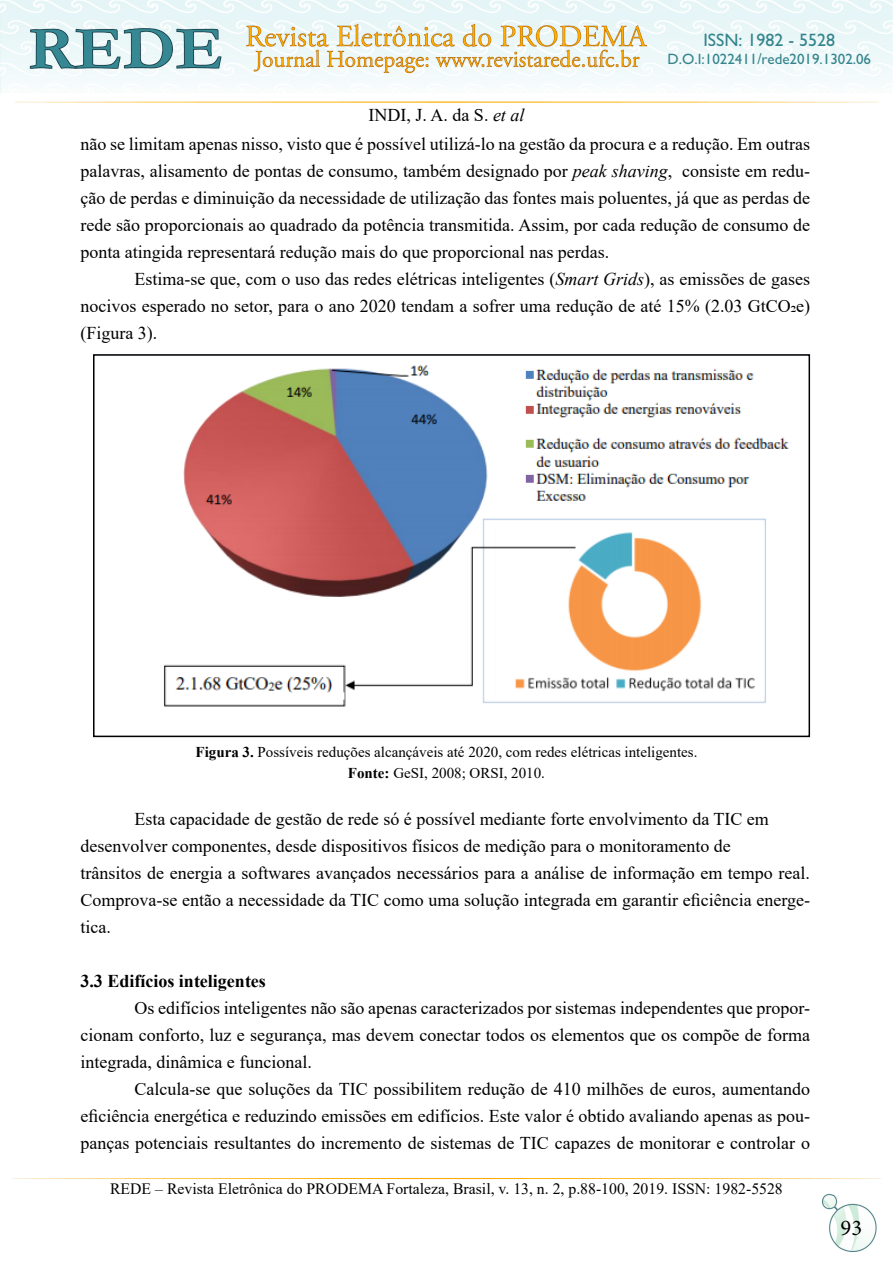
<style>
.page{position:relative;width:893px;height:1263px;background:#fff}
.page>*{position:absolute;margin:0;border:0;box-sizing:border-box;transform-origin:0 0}
.t1{font:22.5px "Minion Pro";color:#000}
.t2{font:18px/27px "Times New Roman";color:#000;text-align:justify}
.t3{font:700 18px "Times New Roman";color:#000}
.t4{font:18px "M Gill Sans";color:#34848c}
.t5{font:15.75px "Times New Roman";color:#000}
.t6{font:15px "Times New Roman";color:#000}
.t7{font:15px "M Gill Sans";color:#34848c}
.s1{font-style:italic}
.s2{font-weight:700}
</style>
<div class="page">
<img style="left:13px;top:1178px;width:867px;height:73px">
<img style="left:0;top:0;width:893px;height:103px">
<img style="left:164px;top:365px;width:625px;height:342px">
<div style="left:93px;top:354px;width:717px;height:383px;border:2px solid #000"></div>
<p class="t2" style="left:368px;top:101px;width:157px">INDI, J. A. da S. <span class="s1">et al</span></p>
<p class="t4" style="left:703px;top:30px;width:133px">ISSN: 1982 - 5528</p>
<p class="t7" style="left:668px;top:51px;width:205px">D.O.I:1022411/rede2019.1302.06</p>
<p class="t2" style="left:80px;top:130px;width:731px">não se limitam apenas nisso, visto que é possível utilizá-lo na gestão da procura e a redução. Em outras palavras, alisamento de pontas de consumo, também designado por <span class="s1">peak shaving</span>, consiste em redu&shy;ção de perdas e diminuição da necessidade de utilização das fontes mais poluentes, já que as perdas de rede são proporcionais ao quadrado da potência transmitida. Assim, por cada redução de consumo de ponta atingida representará redução mais do que proporcional nas perdas.</p>
<p class="t2" style="left:80px;top:265px;width:731px;text-indent:54px">Estima-se que, com o uso das redes elétricas inteligentes (<span class="s1">Smart Grids</span>), as emissões de gases nocivos esperado no setor, para o ano 2020 tendam a sofrer uma redução de até 15% (2.03 GtCO2e) (Figura 3).</p>
<p class="t6" style="left:195px;top:741px;width:503px"><span class="s2">Figura 3.</span> Possíveis reduções alcançáveis até 2020, com redes elétricas inteligentes.</p>
<p class="t6" style="left:348px;top:762px;width:199px"><span class="s2">Fonte:</span> GeSI, 2008; ORSI, 2010.</p>
<p class="t2" style="left:134px;top:805px;width:636px">Esta capacidade de gestão de rede só é possível mediante forte envolvimento da TIC em</p>
<p class="t2" style="left:80px;top:832px;width:652px">desenvolver componentes, desde dispositivos físicos de medição para o monitoramento de</p>
<p class="t2" style="left:80px;top:859px;width:731px">trânsitos de energia a softwares avançados necessários para a análise de informação em tempo real.<br>Comprova-se então a necessidade da TIC como uma solução integrada em garantir eficiência energe&shy;tica.</p>
<p class="t3" style="left:80px;top:968px;width:187px">3.3 Edifícios inteligentes</p>
<p class="t2" style="left:80px;top:994px;width:731px;text-indent:54px">Os edifícios inteligentes não são apenas caracterizados por sistemas independentes que propor&shy;cionam conforto, luz e segurança, mas devem conectar todos os elementos que os compõe de forma integrada, dinâmica e funcional.</p>
<p class="t2" style="left:80px;top:1075px;width:731px;text-indent:54px">Calcula-se que soluções da TIC possibilitem redução de 410 milhões de euros, aumentando eficiência energética e reduzindo emissões em edifícios. Este valor é obtido avaliando apenas as pou&shy;panças potenciais resultantes do incremento de sistemas de TIC capazes de monitorar e controlar o</p>
<p class="t5" style="left:110px;top:1178px;width:674px">REDE – Revista Eletrônica do PRODEMA Fortaleza, Brasil, v. 13, n. 2, p.88-100, 2019. ISSN: 1982-5528</p>
<p class="t1" style="left:841px;top:1212px;width:23px">93</p>
</div>
